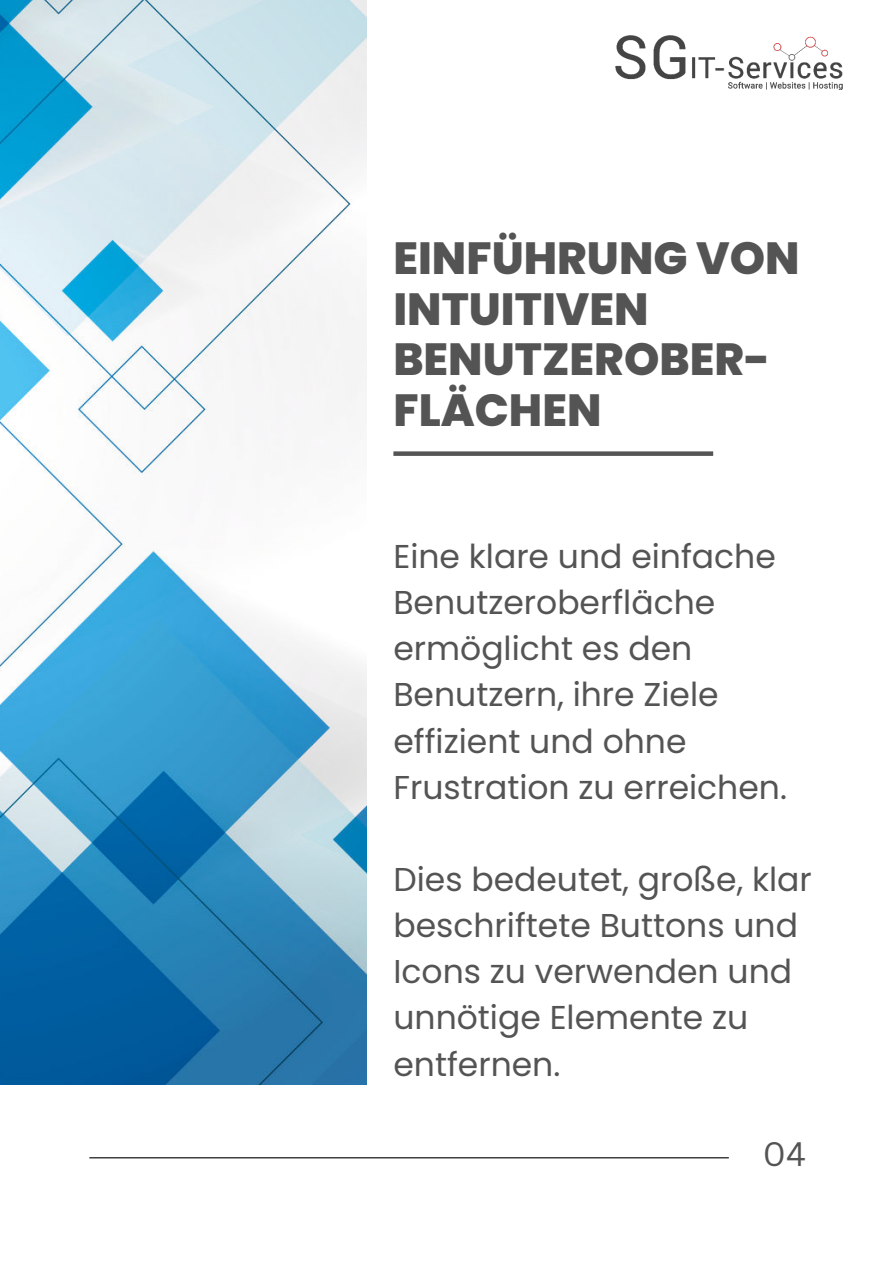
<style>
.page{position:relative;width:893px;height:1264px;background:#fff}
.page>*{position:absolute;margin:0;border:0;box-sizing:border-box;transform-origin:0 0}
.t1{font:800 45px/50.7px "Poppins";color:#545454}
.t2{font:33px/46.2px "Poppins";color:#545454}
.t3{font:33px "Canva Sans";color:#545454}
</style>
<div class="page">
<hr style="left:89px;top:1157px;width:639px;height:1px;background:#000">
<div style="left:393px;top:451px;width:320px;height:5px;background:#545454"></div>
<img style="left:0;top:0;width:366px;height:1084px">
<img style="left:615px;top:35px;width:228px;height:54px">
<h1 class="t1" style="left:393px;top:233px;width:407px">EINFÜHRUNG VON<br>INTUITIVEN<br>BENUTZEROBER-<br>FLÄCHEN</h1>
<p class="t2" style="left:393px;top:533px;width:395px">Eine klare und einfache<br>Benutzeroberfläche ermöglicht es den<br>Benutzern, ihre Ziele effizient und ohne<br>Frustration zu erreichen.</p>
<p class="t2" style="left:393px;top:856px;width:420px">Dies bedeutet, große, klar beschriftete Buttons und<br>Icons zu verwenden und unnötige Elemente zu entfernen.</p>
<p class="t3" style="left:762px;top:1134px;width:45px">04</p>
</div>
